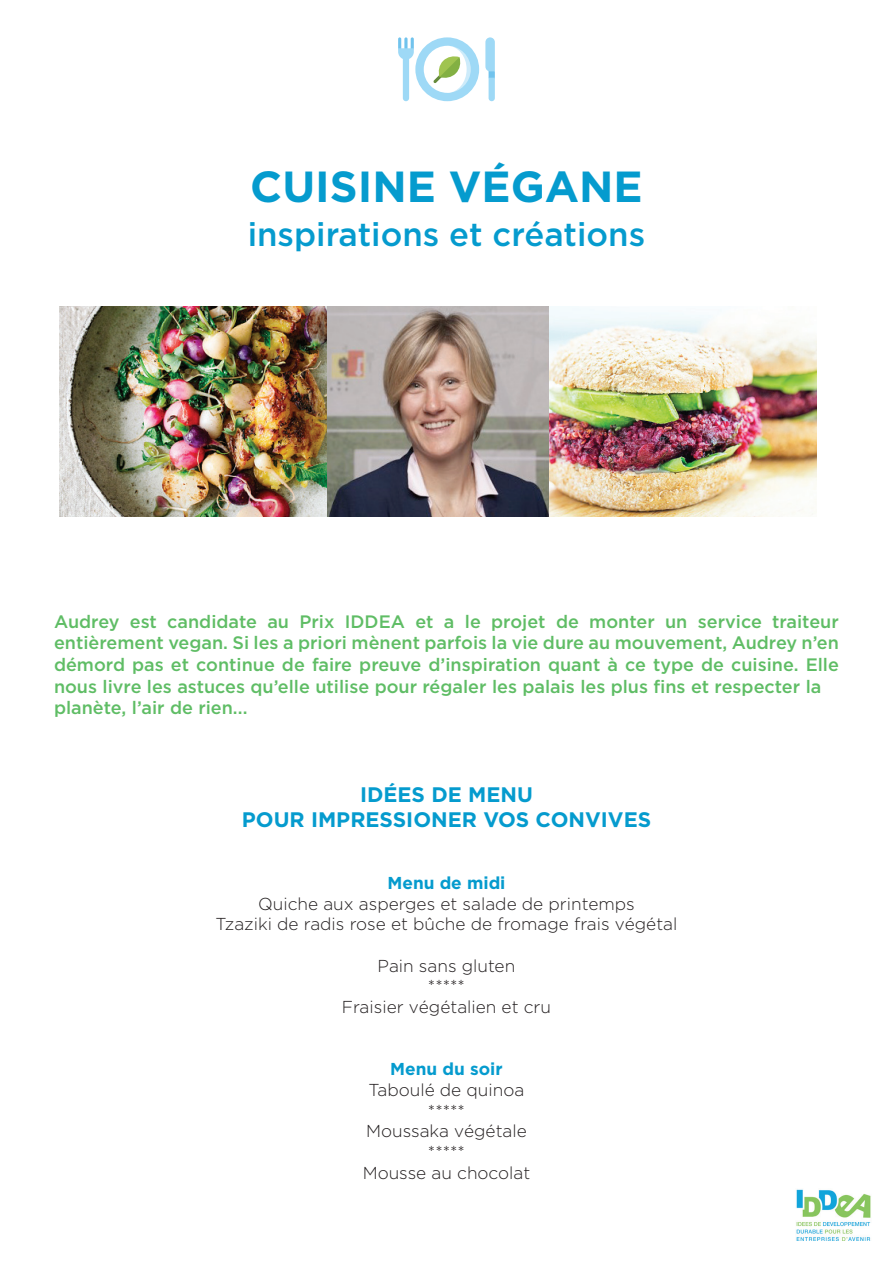
<style>
.page{position:relative;width:893px;height:1263px;background:#fff}
.page>*{position:absolute;margin:0;border:0;box-sizing:border-box;transform-origin:0 0}
.t1{font:700 43.5px "Gotham";color:#059bce}
.t2{font:500 33px "Gotham";color:#059bce}
.t3{font:700 21px/25.2px "Gotham";color:#059bce;text-align:center}
.t4{font:500 18px/21.6px "Gotham";color:#5fbd65}
.t5{font:300 17.25px/20.7px "Gotham";color:#231f20;text-align:center}
.t6{font:700 17.25px "Gotham";color:#059bce}
</style>
<div class="page">
<img style="left:60px;top:306px;width:756px;height:211px">
<div style="left:415px;top:37px;width:64px;height:64px;background:#9ed9f6;border-radius:50%"></div>
<svg style="left:424px;top:46px;width:47px;height:47px"></svg>
<svg style="left:485px;top:37px;width:10px;height:64px"></svg>
<svg style="left:398px;top:37px;width:16px;height:64px"></svg>
<img style="left:796px;top:1189px;width:75px;height:52px">
<h1 class="t1" style="left:250px;top:157px;width:394px">CUISINE VÉGANE</h1>
<h2 class="t2" style="left:248px;top:213px;width:399px">inspirations et créations</h2>
<p class="t4" style="left:54px;top:610px;width:786px">Audrey est candidate au Prix IDDEA et a le projet de monter un service traiteur entièrement vegan. Si les a priori mènent parfois la vie dure au mouvement, Audrey n’en démord pas et continue de faire preuve d’inspiration quant à ce type de cuisine. Elle nous livre les astuces qu’elle utilise pour régaler les palais les plus fins et respecter la planète, l’air de rien...</p>
<p class="t3" style="left:242px;top:781px;width:411px">IDÉES DE MENU<br>POUR IMPRESSIONER VOS CONVIVES</p>
<p class="t6" style="left:387px;top:871px;width:120px">Menu de midi</p>
<p class="t5" style="left:215px;top:893px;width:463px">Quiche aux asperges et salade de printemps<br>Tzaziki de radis rose et bûche de fromage frais végétal</p>
<p class="t5" style="left:342px;top:955px;width:211px">Pain sans gluten<br>*****<br>Fraisier végétalien et cru</p>
<p class="t6" style="left:390px;top:1057px;width:114px">Menu du soir</p>
<p class="t5" style="left:363px;top:1079px;width:169px">Taboulé de quinoa *****<br>Moussaka végétale *****<br>Mousse au chocolat</p>
</div>
